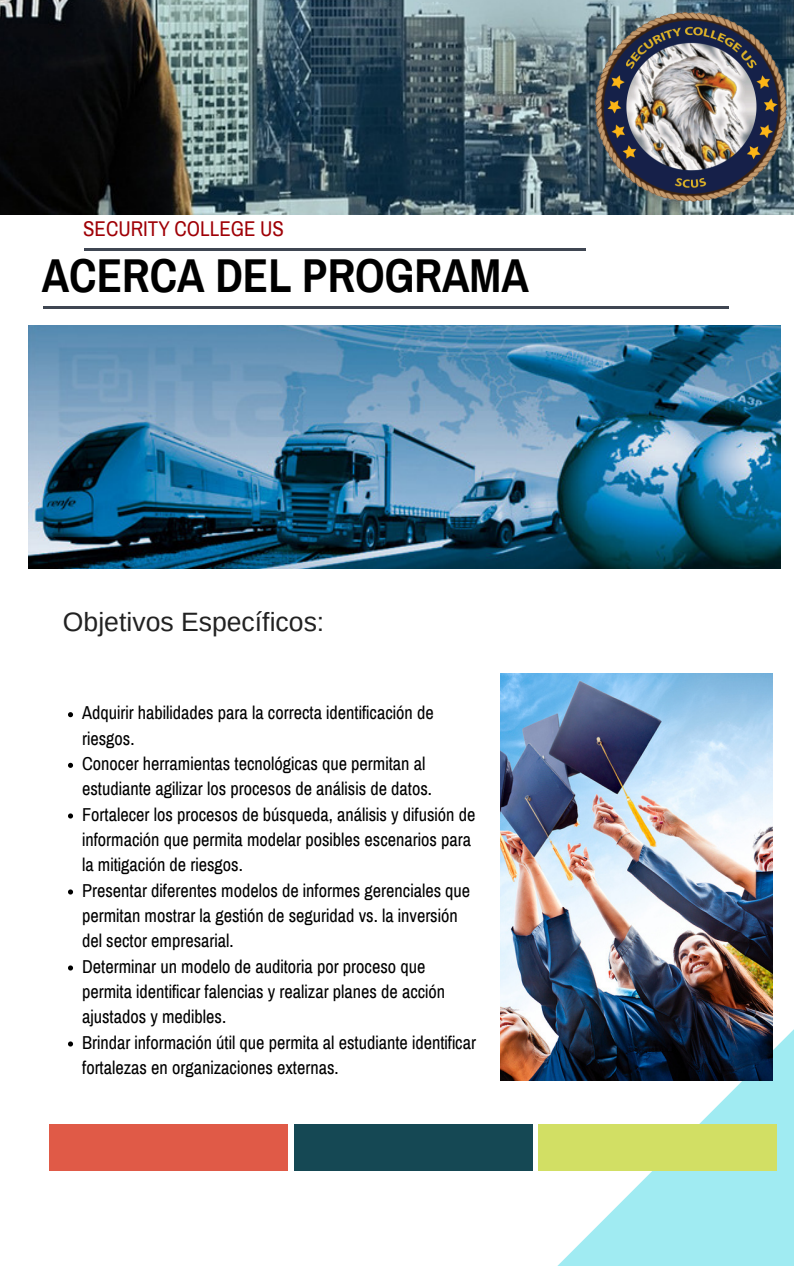
<style>
.page{position:relative;width:794px;height:1266px;background:#fff}
.page>*{position:absolute;margin:0;border:0;box-sizing:border-box;transform-origin:0 0}
.t1{font:700 46.42px "Archivo Narrow";color:#000}
.t2{font:26.55px "Arimo";color:#222}
.t3{font:20.85px "Archivo Narrow";color:#9f0006}
.t4{font:18.23px/25.3px "Archivo Narrow";color:#000}
</style>
<div class="page">
<svg style="left:58px;top:827px;width:735px;height:439px"></svg>
<img style="left:500px;top:674px;width:272px;height:407px">
<hr style="left:84px;top:248px;width:501px;height:3px;background:#3f4652">
<hr style="left:43px;top:306px;width:685px;height:3px;background:#3f4652">
<img style="left:0;top:0;width:586px;height:214px">
<img style="left:586px;top:0;width:207px;height:214px">
<div style="left:49px;top:1123px;width:239px;height:47px;background:#e05a47"></div>
<div style="left:293px;top:1123px;width:239px;height:47px;background:#154854"></div>
<div style="left:538px;top:1123px;width:238px;height:47px;background:#d2df64"></div>
<img style="left:28px;top:325px;width:752px;height:243px">
<svg style="left:68px;top:712px;width:5px;height:5px"></svg>
<svg style="left:68px;top:763px;width:5px;height:5px"></svg>
<svg style="left:68px;top:813px;width:5px;height:5px"></svg>
<svg style="left:68px;top:889px;width:5px;height:5px"></svg>
<svg style="left:68px;top:965px;width:5px;height:5px"></svg>
<svg style="left:68px;top:1041px;width:5px;height:5px"></svg>
<p class="t3" style="left:83px;top:217px;width:202px">SECURITY COLLEGE US</p>
<h1 class="t1" style="left:42px;top:251px;width:488px">ACERCA DEL PROGRAMA</h1>
<h2 class="t2" style="left:63px;top:607px;width:263px">Objetivos Específicos:</h2>
<p class="t4" style="left:82px;top:700px;width:395px">Adquirir habilidades para la correcta identificación de riesgos.<br>Conocer herramientas tecnológicas que permitan al estudiante agilizar los procesos de análisis de datos.<br>Fortalecer los procesos de búsqueda, análisis y difusión de información que permita modelar posibles escenarios para la mitigación de riesgos.<br>Presentar diferentes modelos de informes gerenciales que permitan mostrar la gestión de seguridad vs. la inversión del sector empresarial.<br>Determinar un modelo de auditoria por proceso que permita identificar falencias y realizar planes de acción ajustados y medibles.<br>Brindar información útil que permita al estudiante identificar fortalezas en organizaciones externas.</p>
</div>
